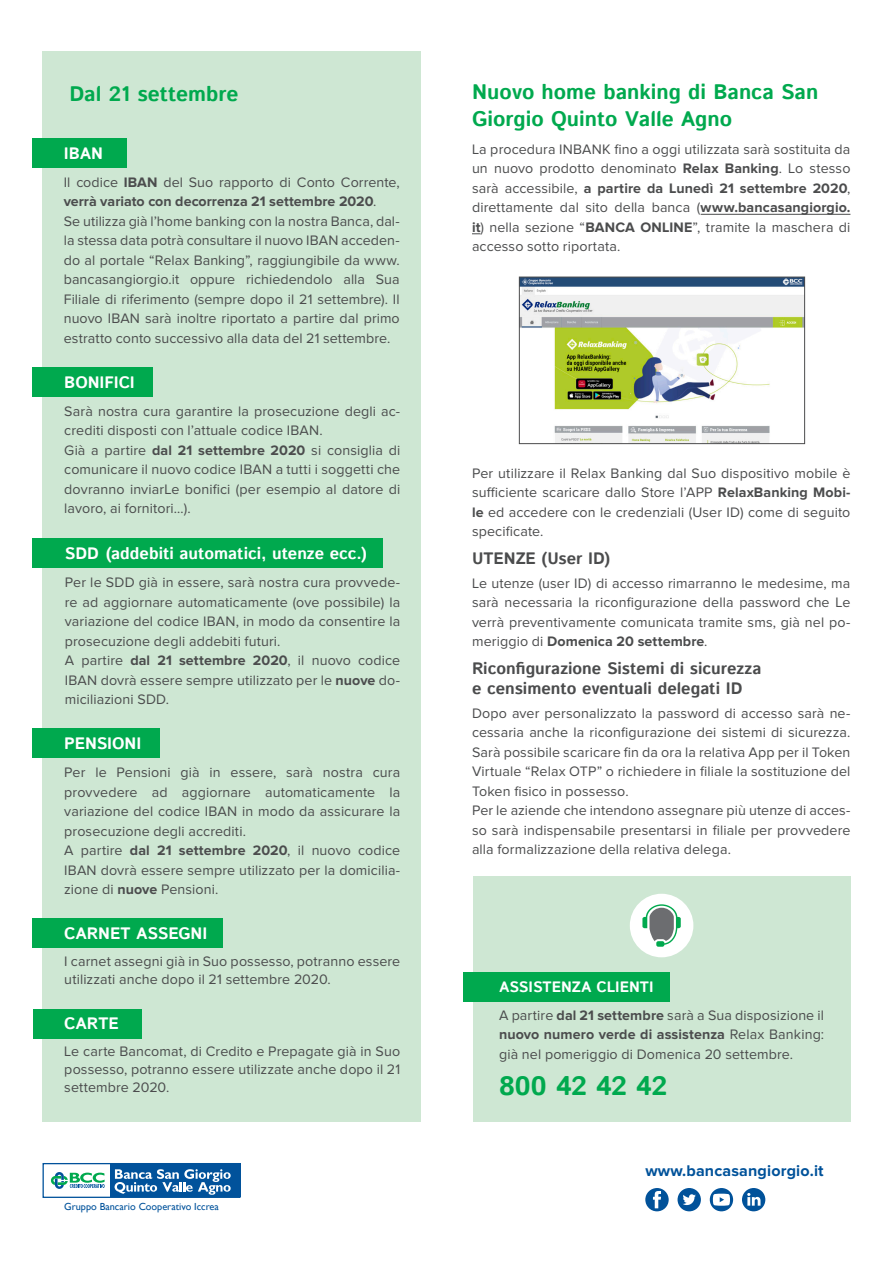
<style>
.page{position:relative;width:893px;height:1263px;background:#fff}
.page>*{position:absolute;margin:0;border:0;box-sizing:border-box;transform-origin:0 0}
.t1{font:700 27px "Istok Web";letter-spacing:-.03em;color:#00a94e}
.t2{font:700 21px/27px "Istok Web";color:#00a94e}
.t3{font:700 16.5px "Istok Web";color:#4b4c4d}
.t4{font:700 16.5px "Istok Web";color:#fff}
.t5{font:700 16.05px "Proxima Nova";letter-spacing:.01em;color:#01529a}
.t6{font:700 15px "Istok Web";color:#fff}
.t7{font:14.25px/19.5px "Proxima Nova";letter-spacing:.01em;color:#4b4c4d;text-align:justify}
.t8{font:700 14.25px/19.5px "Proxima Nova";color:#4b4c4d}
.t9{font:10.2px "Gill Sans";color:#01529b}
.s1{font-weight:400}
.s2{font-weight:700}
</style>
<div class="page">
<div style="left:473px;top:876px;width:377px;height:245px;background:#cee7d3"></div>
<div style="left:43px;top:51px;width:378px;height:1070px;background:#cee7d3"></div>
<svg style="left:645px;top:1188px;width:24px;height:23px"></svg>
<svg style="left:677px;top:1188px;width:24px;height:23px"></svg>
<svg style="left:710px;top:1188px;width:23px;height:23px"></svg>
<svg style="left:742px;top:1188px;width:23px;height:23px"></svg>
<div style="left:43px;top:1163px;width:198px;height:35px;border:1px solid #01529b"></div>
<div style="left:110px;top:1164px;width:130px;height:33px;background:#01529b"></div>
<svg style="left:51px;top:1172px;width:54px;height:17px"></svg>
<svg style="left:115px;top:1169px;width:116px;height:26px"></svg>
<hr style="left:701px;top:214px;width:149px;height:1px;background:#4b4c4d">
<div style="left:463px;top:972px;width:206px;height:29px;background:#00a94e"></div>
<div style="left:630px;top:894px;width:63px;height:63px;background:#fff;border-radius:50%"></div>
<svg style="left:642px;top:904px;width:39px;height:43px"></svg>
<div style="left:32px;top:138px;width:95px;height:30px;background:#00a94e"></div>
<div style="left:33px;top:367px;width:120px;height:29px;background:#00a94e"></div>
<div style="left:33px;top:538px;width:350px;height:30px;background:#00a94e"></div>
<div style="left:33px;top:728px;width:127px;height:30px;background:#00a94e"></div>
<div style="left:33px;top:918px;width:190px;height:30px;background:#00a94e"></div>
<div style="left:33px;top:1009px;width:108px;height:30px;background:#00a94e"></div>
<img style="left:521px;top:279px;width:282px;height:163px">
<div style="left:519px;top:277px;width:286px;height:167px;border:1px solid #4b4c4d"></div>
<p class="t2" style="left:69px;top:80px;width:171px">Dal 21 settembre</p>
<p class="t4" style="left:64px;top:142px;width:41px">IBAN</p>
<p class="t8" style="left:64px;top:173px;width:337px"><span class="s1">Il codice</span> IBAN <span class="s1">del Suo rapporto di Conto Corrente, </span>verrà variato con decorrenza 21 settembre 2020<span class="s1">.</span></p>
<p class="t7" style="left:64px;top:212px;width:337px">Se utilizza già l’home banking con la nostra Banca, dal&shy;la stessa data potrà consultare il nuovo IBAN acceden&shy;do al portale “Relax Banking”, raggiungibile da www. bancasangiorgio.it oppure richiedendolo alla Sua Filiale di riferimento (sempre dopo il 21 settembre). Il nuovo IBAN sarà inoltre riportato a partire dal primo estratto conto successivo alla data del 21 settembre.</p>
<p class="t4" style="left:64px;top:371px;width:72px">BONIFICI</p>
<p class="t7" style="left:64px;top:402px;width:337px">Sarà nostra cura garantire la prosecuzione degli ac&shy;crediti disposti con l’attuale codice IBAN.</p>
<p class="t7" style="left:64px;top:441px;width:337px">Già a partire <span class="s2">dal 21 settembre 2020</span> si consiglia di comunicare il nuovo codice IBAN a tutti i soggetti che dovranno inviarLe bonifici (per esempio al datore di lavoro, ai fornitori…).</p>
<p class="t4" style="left:65px;top:542px;width:304px">SDD (addebiti automatici, utenze ecc.)</p>
<p class="t7" style="left:65px;top:573px;width:337px">Per le SDD già in essere, sarà nostra cura provvede&shy;re ad aggiornare automaticamente (ove possibile) la variazione del codice IBAN, in modo da consentire la prosecuzione degli addebiti futuri.</p>
<p class="t7" style="left:65px;top:651px;width:337px">A partire <span class="s2">dal 21 settembre 2020</span>, il nuovo codice IBAN dovrà essere sempre utilizzato per le <span class="s2">nuove</span> do&shy;miciliazioni SDD.</p>
<p class="t4" style="left:64px;top:732px;width:79px">PENSIONI</p>
<p class="t7" style="left:64px;top:763px;width:337px">Per le Pensioni già in essere, sarà nostra cura provvedere ad aggiornare automaticamente la variazione del codice IBAN in modo da assicurare la prosecuzione degli accrediti.</p>
<p class="t7" style="left:64px;top:841px;width:337px">A partire <span class="s2">dal 21 settembre 2020</span>, il nuovo codice IBAN dovrà essere sempre utilizzato per la domicilia&shy;zione di <span class="s2">nuove</span> Pensioni.</p>
<p class="t4" style="left:64px;top:923px;width:145px">CARNET ASSEGNI</p>
<p class="t7" style="left:64px;top:953px;width:337px;line-height:18px">I carnet assegni già in Suo possesso, potranno essere utilizzati anche dopo il 21 settembre 2020.</p>
<p class="t4" style="left:64px;top:1013px;width:56px">CARTE</p>
<p class="t7" style="left:64px;top:1043px;width:337px;line-height:18px">Le carte Bancomat, di Credito e Prepagate già in Suo possesso, potranno essere utilizzate anche dopo il 21 settembre 2020.</p>
<p class="t9" style="left:64px;top:1200px;width:156px">Gruppo Bancario Cooperativo Iccrea</p>
<p class="t2" style="left:472px;top:78px;width:348px">Nuovo home banking di Banca San<br>Giorgio Quinto Valle Agno</p>
<p class="t7" style="left:472px;top:140px;width:380px">La procedura INBANK fino a oggi utilizzata sarà sostituita da un nuovo prodotto denominato <span class="s2">Relax Banking</span>. Lo stesso sarà accessibile, <span class="s2">a partire da Lunedì 21 settembre 2020</span>, direttamente dal sito della banca (<span class="s2">www.bancasangiorgio. it</span>) nella sezione “<span class="s2">BANCA ONLINE</span>”, tramite la maschera di accesso sotto riportata.</p>
<p class="t7" style="left:472px;top:464px;width:380px">Per utilizzare il Relax Banking dal Suo dispositivo mobile è sufficiente scaricare dallo Store l’APP <span class="s2">RelaxBanking Mobi&shy;le</span> ed accedere con le credenziali (User ID) come di seguito specificate.</p>
<p class="t3" style="left:472px;top:547px;width:140px">UTENZE (User ID)</p>
<p class="t7" style="left:472px;top:574px;width:380px">Le utenze (user ID) di accesso rimarranno le medesime, ma sarà necessaria la riconfigurazione della password che Le verrà preventivamente comunicata tramite sms, già nel po&shy;meriggio di <span class="s2">Domenica 20 settembre</span>.</p>
<p class="t3" style="left:472px;top:658px;width:291px">Riconfigurazione Sistemi di sicurezza</p>
<p class="t3" style="left:472px;top:677px;width:272px">e censimento eventuali delegati ID</p>
<p class="t7" style="left:472px;top:704px;width:380px">Dopo aver personalizzato la password di accesso sarà ne&shy;cessaria anche la riconfigurazione dei sistemi di sicurezza.<br>Sarà possibile scaricare fin da ora la relativa App per il Token Virtuale “Relax OTP” o richiedere in filiale la sostituzione del Token fisico in possesso.</p>
<p class="t7" style="left:472px;top:801px;width:380px">Per le aziende che intendono assegnare più utenze di acces&shy;so sarà indispensabile presentarsi in filiale per provvedere alla formalizzazione della relativa delega.</p>
<p class="t6" style="left:499px;top:976px;width:156px">ASSISTENZA CLIENTI</p>
<p class="t7" style="left:499px;top:1006px;width:326px">A partire <span class="s2">dal 21 settembre</span> sarà a Sua disposizione il <span class="s2">nuovo numero verde di assistenza</span> Relax Banking: già nel pomeriggio di Domenica 20 settembre.</p>
<p class="t1" style="left:499px;top:1068px;width:170px">800 42 42 42</p>
<p class="t5" style="left:645px;top:1163px;width:180px">www.bancasangiorgio.it</p>
</div>
